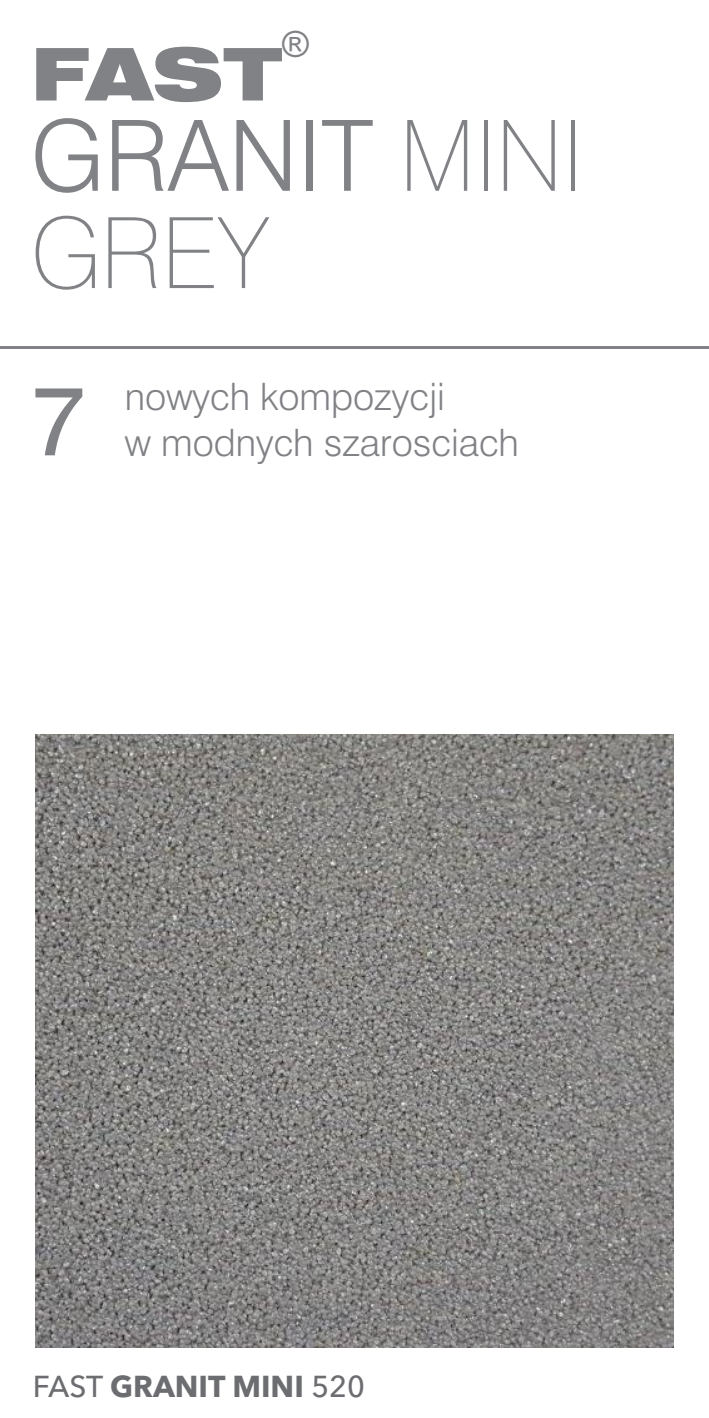
<style>
.page{position:relative;width:709px;height:1418px;background:#fff}
.page>*{position:absolute;margin:0;border:0;box-sizing:border-box;transform-origin:0 0}
.t1{font:100 98.5px/97.2px "Swiss 721 BT";color:#808285}
.t2{font:98.5px "Swiss 721 BT";color:#808285}
.t3{font:900 expanded 72.5px "Swiss 721 BT";color:#808285}
.t4{font:300 37.75px/46.5px "Swiss 721 BT";color:#808285}
.t5{font:36.25px "Arial";color:#808285}
.t6{font:700 30px "Avenir Next LT Pro";color:#6c6d70}
.s1{font-weight:300}
.s2{font-weight:500}
</style>
<div class="page">
<img style="left:35px;top:734px;width:638px;height:613px">
<hr style="left:0;top:346px;width:709px;height:2px;background:#808285">
<p class="t5" style="left:282px;top:31px;width:28px">®</p>
<h2 class="t3" style="left:31px;top:45px;width:253px">FAST</h2>
<h1 class="t1" style="left:31px;top:116px;width:554px"><span class="s1">GRANIT</span> MINI<br>GREY</h1>
<h1 class="t2" style="left:31px;top:380px;width:56px">7</h1>
<p class="t4" style="left:125px;top:377px;width:395px">nowych kompozycji<br>w modnych szarosciach</p>
<p class="t6" style="left:33px;top:1373px;width:333px"><span class="s2">FAST</span> GRANIT MINI <span class="s2">520</span></p>
</div>
